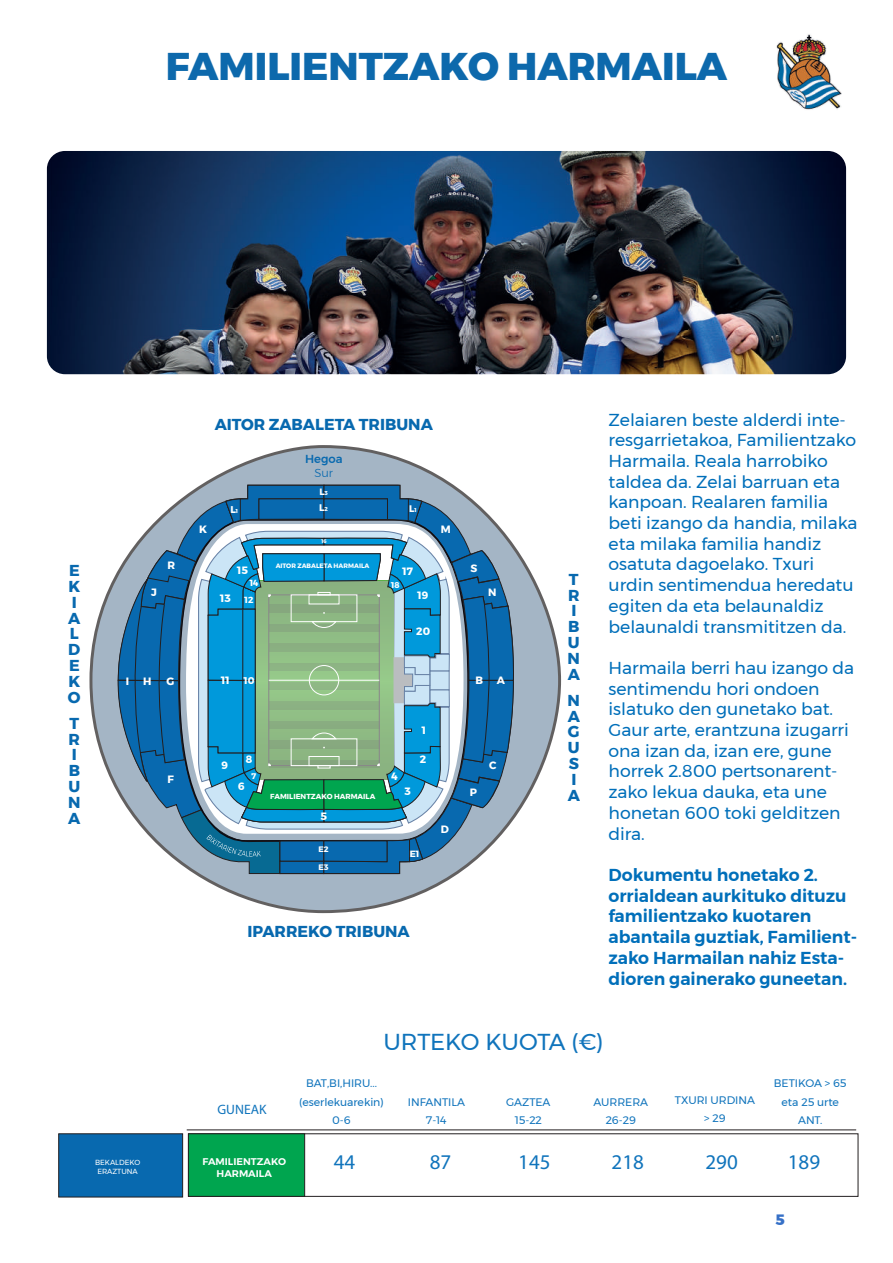
<style>
.page{position:relative;width:893px;height:1263px;background:#fff}
.page>*{position:absolute;margin:0;border:0;box-sizing:border-box;transform-origin:0 0}
.t1{font:800 38.55px "Montserrat";color:#0d69ac}
.t2{font:22.95px "Montserrat";letter-spacing:-.005em;color:#1074bc}
.t3{font:21px "Myriad Pro";color:#1074bc}
.t4{font:17.25px/20.7px "Montserrat";letter-spacing:-.005em;color:#006fba}
.t5{font:600 17.25px/20.7px "Montserrat";letter-spacing:-.005em;color:#006fba}
.t6{font:700 15.75px/15.8px "Montserrat";color:#0869af}
.t7{font:800 15px "Montserrat";color:#3670c7}
.t8{font:13.65px "Myriad Pro";color:#1074bc}
.t9{font:500 11.55px "Montserrat";color:#0869af}
.t10{font:300 11.55px "Montserrat";color:#0869af}
.t11{font:10.95px/18.5px "Montserrat";letter-spacing:-.005em;color:#1074bc;text-align:center}
.t12{font:700 10.65px "Montserrat";color:#fff}
.t13{font:600 9.75px/11.7px "Montserrat";color:#fff;text-align:center}
.t14{font:700 9.75px "Montserrat";color:#fff}
.t15{font:700 9.6px "Montserrat";color:#fff}
.t16{font:700 9.45px "Montserrat";color:#fff}
.t17{font:700 9.15px "Montserrat";color:#fff}
.t18{font:700 9px "Montserrat";color:#fff}
.t19{font:700 8.85px "Montserrat";color:#fff}
.t20{font:700 8.4px "Montserrat";color:#fff}
.t21{font:700 8.1px "Montserrat";color:#fff}
.t22{font:700 7.95px "Montserrat";color:#fff}
.t23{font:700 7.35px "Montserrat";color:#fff}
.t24{font:7.35px/8.9px "Montserrat";color:#fff;text-align:center}
.t25{font:700 6.3px "Montserrat";color:#fff}
.t26{font:700 5.25px "Montserrat";color:#fff}
.s1{font-size:5.7px}
</style>
<div class="page">
<img style="left:776px;top:34px;width:66px;height:76px">
<div style="left:58px;top:1133px;width:125px;height:64px;background:#0869af;border:1px solid #231f20"></div>
<svg style="left:91px;top:446px;width:469px;height:466px;background:#9faebd"></svg>
<hr style="left:187px;top:1130px;width:669px;height:1px;background:#231f20">
<div style="left:188px;top:1133px;width:117px;height:64px;background:#00a54f;border:1px solid #231f20"></div>
<img style="left:47px;top:151px;width:799px;height:223px">
<svg style="left:117px;top:484px;width:397px;height:390px;background:#63a1b4"></svg>
<h1 class="t1" style="left:166px;top:35px;width:563px">FAMILIENTZAKO HARMAILA</h1>
<p class="t6" style="left:68px;top:563px;width:14px">E<br>K<br>I<br>A<br>L<br>D<br>E<br>K<br>O</p>
<p class="t6" style="left:68px;top:715px;width:14px">T<br>R<br>I<br>B<br>U<br>N<br>A</p>
<p class="t6" style="left:215px;top:416px;width:220px">AITOR ZABALETA TRIBUNA</p>
<p class="t9" style="left:305px;top:450px;width:39px">Hegoa</p>
<p class="t10" style="left:314px;top:464px;width:20px">Sur</p>
<p class="t17" style="left:319px;top:484px;width:10px">L<span class="s1">3</span></p>
<p class="t15" style="left:319px;top:500px;width:10px">L<span class="s1">2</span></p>
<p class="t14" style="left:230px;top:502px;width:9px">L<span class="s1">1</span></p>
<p class="t16" style="left:409px;top:501px;width:9px">L<span class="s1">1</span></p>
<p class="t12" style="left:199px;top:521px;width:9px">K</p>
<p class="t12" style="left:441px;top:520px;width:11px">M</p>
<p class="t26" style="left:321px;top:537px;width:7px">16</p>
<p class="t25" style="left:276px;top:561px;width:95px">AITOR ZABALETA HARMAILA</p>
<p class="t12" style="left:167px;top:557px;width:9px">R</p>
<p class="t12" style="left:471px;top:559px;width:8px">S</p>
<p class="t12" style="left:237px;top:562px;width:12px">15</p>
<p class="t12" style="left:402px;top:562px;width:12px">17</p>
<p class="t19" style="left:250px;top:576px;width:10px">14</p>
<p class="t20" style="left:391px;top:578px;width:10px">18</p>
<p class="t12" style="left:151px;top:583px;width:7px">J</p>
<p class="t12" style="left:488px;top:583px;width:10px">N</p>
<p class="t12" style="left:417px;top:587px;width:12px">19</p>
<p class="t12" style="left:220px;top:590px;width:12px">13</p>
<p class="t19" style="left:244px;top:593px;width:10px">12</p>
<p class="t12" style="left:416px;top:623px;width:15px">20</p>
<p class="t12" style="left:126px;top:672px;width:5px">I</p>
<p class="t12" style="left:143px;top:672px;width:10px">H</p>
<p class="t12" style="left:167px;top:672px;width:9px">G</p>
<p class="t12" style="left:221px;top:672px;width:10px">11</p>
<p class="t14" style="left:244px;top:673px;width:12px">10</p>
<p class="t12" style="left:475px;top:672px;width:9px">B</p>
<p class="t12" style="left:497px;top:672px;width:10px">A</p>
<p class="t12" style="left:222px;top:757px;width:8px">9</p>
<p class="t12" style="left:246px;top:750px;width:8px">8</p>
<p class="t12" style="left:167px;top:771px;width:8px">F</p>
<p class="t12" style="left:392px;top:768px;width:8px">4</p>
<p class="t21" style="left:252px;top:770px;width:6px">7</p>
<p class="t12" style="left:238px;top:778px;width:8px">6</p>
<p class="t12" style="left:404px;top:782px;width:8px">3</p>
<p class="t23" style="left:270px;top:791px;width:107px">FAMILIENTZAKO HARMAILA</p>
<p class="t12" style="left:320px;top:808px;width:8px">5</p>
<p class="t12" style="left:422px;top:722px;width:6px">1</p>
<p class="t12" style="left:420px;top:750px;width:8px">2</p>
<p class="t22" style="left:319px;top:843px;width:12px">E2</p>
<p class="t22" style="left:319px;top:861px;width:12px">E3</p>
<p class="t18" style="left:410px;top:846px;width:11px">E1</p>
<p class="t12" style="left:441px;top:821px;width:10px">D</p>
<p class="t6" style="left:247px;top:923px;width:164px">IPARREKO TRIBUNA</p>
<p class="t12" style="left:470px;top:784px;width:9px">P</p>
<p class="t12" style="left:489px;top:757px;width:9px">C</p>
<p class="t6" style="left:568px;top:571px;width:14px">T<br>R<br>I<br>B<br>U<br>N<br>A</p>
<p class="t6" style="left:568px;top:692px;width:14px">N<br>A<br>G<br>U<br>S<br>I<br>A</p>
<p class="t4" style="left:609px;top:409px;width:250px">Zelaiaren beste alderdi inte&shy;resgarrietakoa, Familientzako<br>Harmaila. Reala harrobiko taldea da. Zelai barruan eta kanpoan. Realaren familia beti izango da handia, milaka eta milaka familia handiz osatuta dagoelako. Txuri urdin sentimendua heredatu egiten da eta belaunaldiz belaunaldi transmititzen da.</p>
<p class="t4" style="left:609px;top:657px;width:247px">Harmaila berri hau izango da sentimendu hori ondoen islatuko den gunetako bat.<br>Gaur arte, erantzuna izugarri ona izan da, izan ere, gune horrek 2.800 pertsonarent&shy;zako lekua dauka, eta une honetan 600 toki gelditzen dira.</p>
<p class="t5" style="left:609px;top:864px;width:250px">Dokumentu honetako 2. orrialdean aurkituko dituzu familientzako kuotaren abantaila guztiak, Familient&shy;zako Harmailan nahiz Esta&shy;dioren gainerako guneetan.</p>
<p class="t8" style="left:217px;top:1101px;width:51px">GUNEAK</p>
<p class="t24" style="left:95px;top:1158px;width:47px">BEKALDEKO<br>ERAZTUNA</p>
<p class="t13" style="left:202px;top:1156px;width:85px">FAMILIENTZAKO<br>HARMAILA</p>
<h2 class="t2" style="left:383px;top:1024px;width:222px">URTEKO KUOTA (€)</h2>
<p class="t11" style="left:299px;top:1074px;width:86px">BAT,BI,HIRU... (eserlekuarekin)<br>0-6</p>
<p class="t11" style="left:408px;top:1092px;width:59px">INFANTILA<br>7-14</p>
<p class="t11" style="left:506px;top:1092px;width:46px">GAZTEA<br>15-22</p>
<p class="t11" style="left:594px;top:1092px;width:56px">AURRERA<br>26-29</p>
<p class="t11" style="left:675px;top:1090px;width:82px">TXURI URDINA &gt; 29</p>
<p class="t11" style="left:774px;top:1074px;width:74px">BETIKOA &gt; 65 eta 25 urte<br>ANT.</p>
<p class="t3" style="left:334px;top:1149px;width:23px">44</p>
<p class="t3" style="left:430px;top:1149px;width:23px">87</p>
<p class="t3" style="left:518px;top:1149px;width:34px">145</p>
<p class="t3" style="left:612px;top:1149px;width:34px">218</p>
<p class="t3" style="left:705px;top:1149px;width:34px">290</p>
<p class="t3" style="left:788px;top:1149px;width:34px">189</p>
<p class="t7" style="left:775px;top:1208px;width:11px">5</p>
</div>
